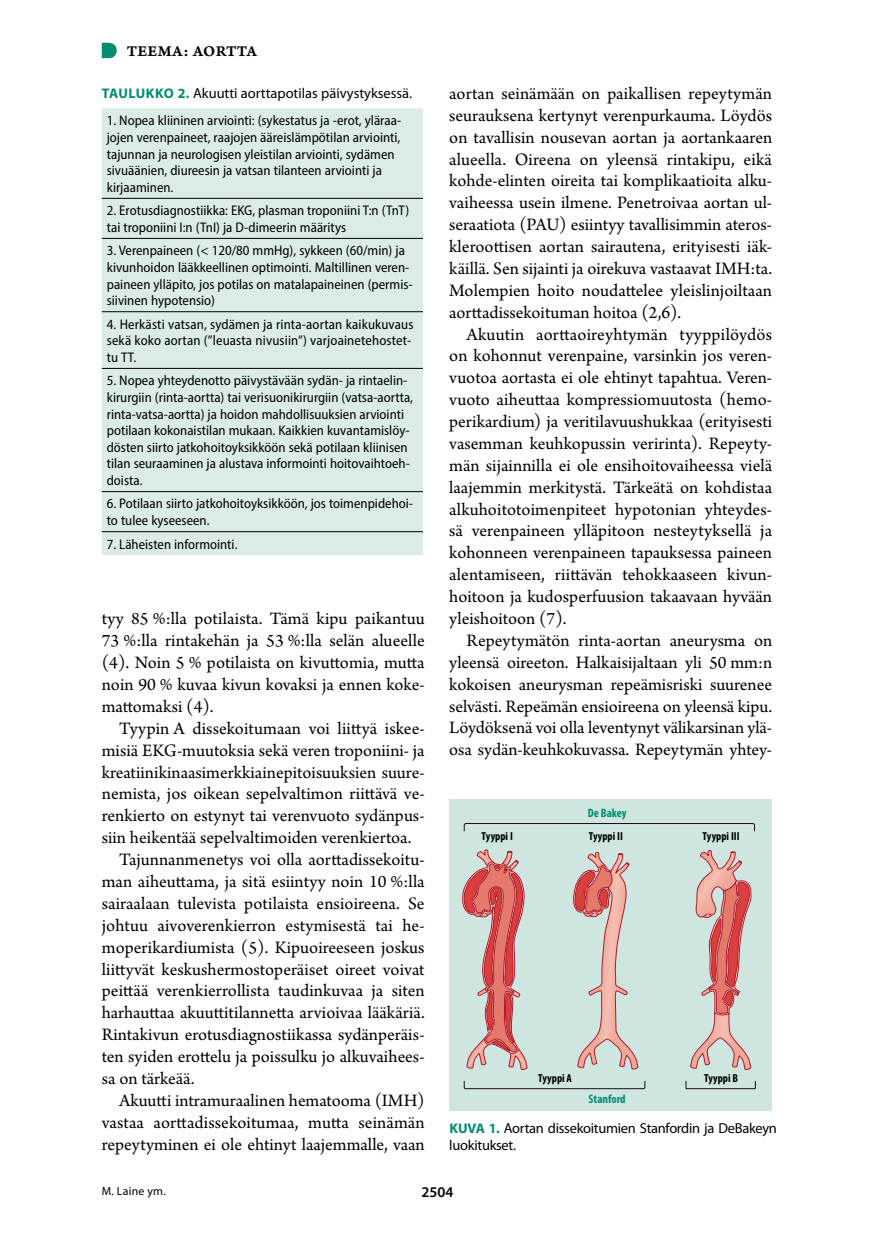
<style>
.page{position:relative;width:874px;height:1241px;background:#fff}
.page>*{position:absolute;margin:0;border:0;box-sizing:border-box;transform-origin:0 0}
.t1{font:18.38px/21.9px "Arno Pro";color:#000;text-align:justify}
.t2{font:15.75px "Arno Pro Smbd Caption";letter-spacing:.015em;color:#000}
.t3{font:600 14.88px "Myriad Pro";color:#000}
.t4{font:14.35px/17.5px "Myriad Pro";letter-spacing:-.02em;color:#000}
.t5{font:14.35px "Myriad Pro";color:#000}
.t6{font:semi-condensed 14px/16.6px "Myriad Pro";color:#000}
.t7{font:700 condensed 12.25px "Myriad Pro";color:#008d72}
.t8{font:11.9px "Myriad Pro";letter-spacing:.02em;color:#000}
.t9{font:700 condensed 11.55px "Myriad Pro";color:#000}
.s1{font-weight:700;font-size:14px;color:#008d72}
</style>
<div class="page">
<div style="left:449px;top:799px;width:322px;height:311px;background:#cee6df"></div>
<svg style="left:462px;top:849px;width:65px;height:220px"></svg>
<svg style="left:573px;top:852px;width:65px;height:216px"></svg>
<svg style="left:690px;top:850px;width:61px;height:219px"></svg>
<svg style="left:463px;top:823px;width:291px;height:8px"></svg>
<svg style="left:685px;top:1081px;width:70px;height:8px"></svg>
<svg style="left:463px;top:1081px;width:182px;height:8px"></svg>
<svg style="left:102px;top:43px;width:15px;height:15px"></svg>
<div style="left:102px;top:108px;width:321px;height:447px;background:#dbece7"></div>
<hr style="left:102px;top:198px;width:321px;height:1px;background:#000">
<hr style="left:102px;top:238px;width:321px;height:1px;background:#000">
<hr style="left:102px;top:311px;width:321px;height:1px;background:#000">
<hr style="left:102px;top:368px;width:321px;height:1px;background:#000">
<hr style="left:102px;top:491px;width:321px;height:1px;background:#000">
<hr style="left:102px;top:531px;width:321px;height:1px;background:#000">
<p class="t2" style="left:127px;top:41px;width:132px">TEEMA: AORTTA</p>
<p class="t5" style="left:102px;top:85px;width:311px"><span class="s1">TAULUKKO 2.</span> Akuutti aorttapotilas päivystyksessä.</p>
<p class="t6" style="left:107px;top:112px;width:296px">1. Nopea kliininen arviointi: (sykestatus ja ‑erot, yläraa&shy;jojen verenpaineet, raajojen ääreislämpötilan arviointi, tajunnan ja neurologisen yleistilan arviointi, sydämen sivuäänien, diureesin ja vatsan tilanteen arviointi ja kirjaaminen.</p>
<p class="t6" style="left:107px;top:202px;width:304px">2. Erotusdiagnostiikka: EKG, plasman troponiini T:n (TnT) tai troponiini I:n (TnI) ja D-dimeerin määritys</p>
<p class="t6" style="left:107px;top:242px;width:307px">3. Verenpaineen (&lt; 120/80 mmHg), sykkeen (60/min) ja kivunhoidon lääkkeellinen optimointi. Maltillinen veren&shy;paineen ylläpito, jos potilas on matalapaineinen (permis&shy;siivinen hypotensio)</p>
<p class="t6" style="left:107px;top:315px;width:308px">4. Herkästi vatsan, sydämen ja rinta-aortan kaikukuvaus sekä koko aortan (”leuasta nivusiin”) varjoainetehostet&shy;tu TT.</p>
<p class="t6" style="left:107px;top:372px;width:308px">5. Nopea yhteydenotto päivystävään sydän- ja rintaelin&shy;kirurgiin (rinta-aortta) tai verisuonikirurgiin (vatsa-aortta, rinta-vatsa-aortta) ja hoidon mahdollisuuksien arviointi potilaan kokonaistilan mukaan. Kaikkien kuvantamislöy&shy;dösten siirto jatkohoitoyksikköön sekä potilaan kliinisen tilan seuraaminen ja alustava informointi hoitovaihtoeh&shy;doista.</p>
<p class="t6" style="left:107px;top:495px;width:307px">6. Potilaan siirto jatkohoitoyksikköön, jos toimenpidehoi&shy;to tulee kyseeseen.</p>
<p class="t6" style="left:107px;top:535px;width:132px">7. Läheisten informointi.</p>
<p class="t1" style="left:102px;top:609px;width:324px">tyy 85 %:lla potilaista. Tämä kipu paikantuu 73 %:lla rintakehän ja 53 %:lla selän alueelle (4). Noin 5 % potilaista on kivuttomia, mutta noin 90 % kuvaa kivun kovaksi ja ennen koke&shy;mattomaksi (4).</p>
<p class="t1" style="left:119px;top:718px;width:307px">Tyypin A dissekoitumaan voi liittyä iskee-</p>
<p class="t1" style="left:102px;top:740px;width:324px">misiä EKG-muutoksia sekä veren troponiini- ja</p>
<p class="t1" style="left:102px;top:762px;width:324px">kreatiinikinaasimerkkiainepitoisuuksien suure-</p>
<p class="t1" style="left:102px;top:783px;width:324px">nemista, jos oikean sepelvaltimon riittävä ve-</p>
<p class="t1" style="left:102px;top:805px;width:324px">renkierto on estynyt tai verenvuoto sydänpus-</p>
<p class="t1" style="left:102px;top:827px;width:311px">siin heikentää sepelvaltimoiden verenkiertoa.</p>
<p class="t1" style="left:119px;top:849px;width:307px">Tajunnanmenetys voi olla aorttadissekoitu-</p>
<p class="t1" style="left:102px;top:871px;width:324px">man aiheuttama, ja sitä esiintyy noin 10 %:lla</p>
<p class="t1" style="left:102px;top:893px;width:324px">sairaalaan tulevista potilaista ensioireena. Se</p>
<p class="t1" style="left:102px;top:915px;width:324px">johtuu aivoverenkierron estymisestä tai he-</p>
<p class="t1" style="left:102px;top:937px;width:324px">moperikardiumista (5). Kipuoireeseen joskus</p>
<p class="t1" style="left:102px;top:958px;width:324px">liittyvät keskushermostoperäiset oireet voivat</p>
<p class="t1" style="left:102px;top:980px;width:324px">peittää verenkierrollista taudinkuvaa ja siten</p>
<p class="t1" style="left:102px;top:1002px;width:324px">harhauttaa akuuttitilannetta arvioivaa lääkäriä.</p>
<p class="t1" style="left:102px;top:1024px;width:324px">Rintakivun erotusdiagnostiikassa sydänperäis-</p>
<p class="t1" style="left:102px;top:1046px;width:324px">ten syiden erottelu ja poissulku jo alkuvaihees-</p>
<p class="t1" style="left:102px;top:1068px;width:94px">sa on tärkeää.</p>
<p class="t1" style="left:119px;top:1090px;width:307px">Akuutti intramuraalinen hematooma (IMH)</p>
<p class="t1" style="left:102px;top:1111px;width:324px">vastaa aorttadissekoitumaa, mutta seinämän</p>
<p class="t1" style="left:102px;top:1133px;width:324px">repeytyminen ei ole ehtinyt laajemmalle, vaan</p>
<p class="t1" style="left:449px;top:83px;width:324px">aortan seinämään on paikallisen repeytymän seurauksena kertynyt verenpurkauma. Löydös on tavallisin nousevan aortan ja aortankaaren alueella. Oireena on yleensä rintakipu, eikä kohde-elinten oireita tai komplikaatioita alku&shy;vaiheessa usein ilmene. Penetroivaa aortan ul&shy;seraatiota (PAU) esiintyy tavallisimmin ateros&shy;kleroottisen aortan sairautena, erityisesti iäk&shy;käillä. Sen sijainti ja oirekuva vastaavat IMH:ta.<br>Molempien hoito noudattelee yleislinjoiltaan aorttadissekoituman hoitoa (2,6).</p>
<p class="t1" style="left:449px;top:324px;width:324px;text-indent:17px">Akuutin aorttaoireyhtymän tyyppilöydös on kohonnut verenpaine, varsinkin jos veren&shy;vuotoa aortasta ei ole ehtinyt tapahtua. Veren&shy;vuoto aiheuttaa kompressiomuutosta (hemo&shy;perikardium) ja veritilavuushukkaa (erityisesti vasemman keuhkopussin veririnta). Repeyty&shy;män sijainnilla ei ole ensihoitovaiheessa vielä laajemmin merkitystä. Tärkeätä on kohdistaa alkuhoitotoimenpiteet hypotonian yhteydes&shy;sä verenpaineen ylläpitoon nesteytyksellä ja kohonneen verenpaineen tapauksessa paineen alentamiseen, riittävän tehokkaaseen kivun&shy;hoitoon ja kudosperfuusion takaavaan hyvään yleishoitoon (7).</p>
<p class="t1" style="left:449px;top:630px;width:324px;text-indent:17px">Repeytymätön rinta-aortan aneurysma on yleensä oireeton. Halkaisijaltaan yli 50 mm:n kokoisen aneurysman repeämisriski suurenee selvästi. Repeämän ensioireena on yleensä kipu.<br>Löydöksenä voi olla leventynyt välikarsinan ylä&shy;osa sydän-keuhkokuvassa. Repeytymän yhtey-</p>
<p class="t7" style="left:587px;top:804px;width:40px">De Bakey</p>
<p class="t9" style="left:481px;top:828px;width:33px">Tyyppi I</p>
<p class="t9" style="left:588px;top:828px;width:36px">Tyyppi II</p>
<p class="t9" style="left:702px;top:828px;width:39px">Tyyppi III</p>
<p class="t9" style="left:538px;top:1070px;width:35px">Tyyppi A</p>
<p class="t9" style="left:703px;top:1070px;width:36px">Tyyppi B</p>
<p class="t7" style="left:588px;top:1091px;width:39px">Stanford</p>
<p class="t4" style="left:449px;top:1118px;width:329px"><span class="s1">KUVA 1.</span> Aortan dissekoitumien Stanfordin ja DeBakeyn luokitukset.</p>
<p class="t8" style="left:102px;top:1183px;width:65px">M. Laine ym.</p>
<p class="t3" style="left:421px;top:1182px;width:33px">2504</p>
</div>
